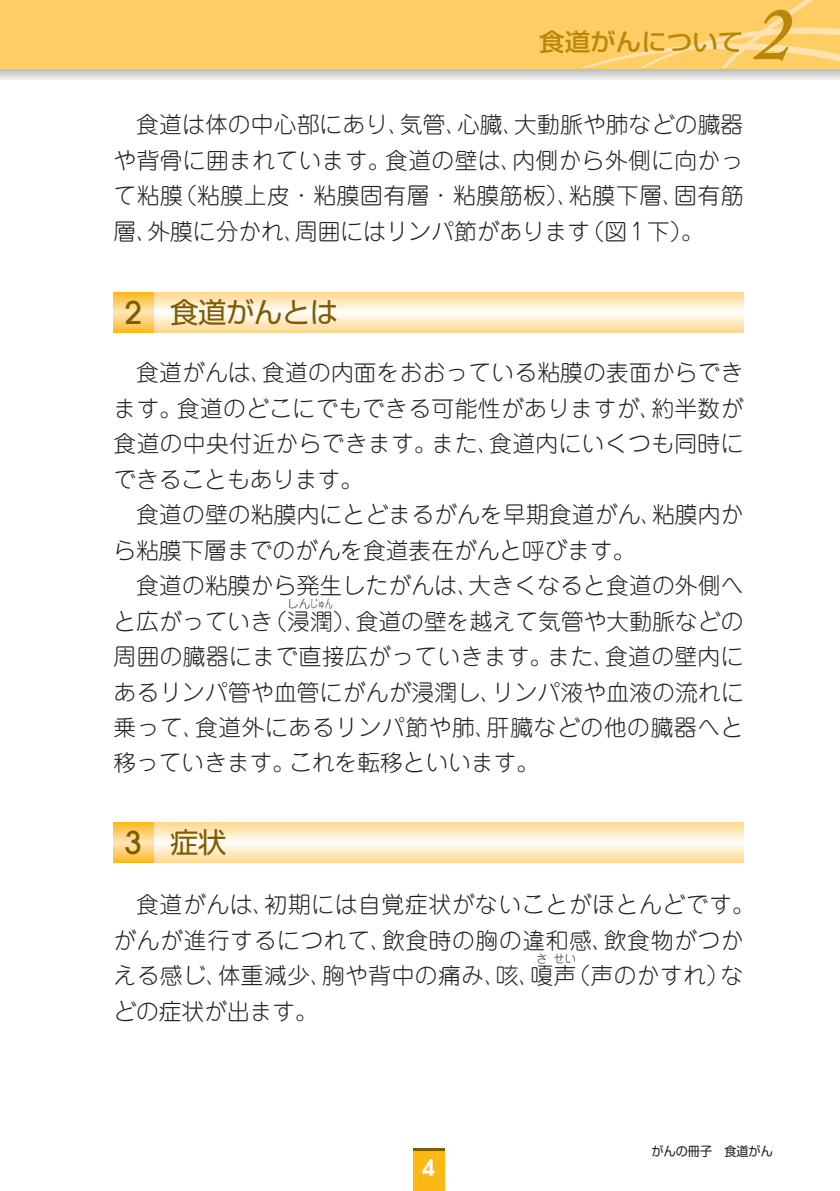
<style>
.page{position:relative;width:840px;height:1191px;background:#fff}
.page>*{position:absolute;margin:0;border:0;box-sizing:border-box;transform-origin:0 0}
.t1{font:italic 600 76.6px "Adobe Caslon Pro";color:#ba8808}
.t2{font:28.4px "Shin Go Pro";letter-spacing:-.015em;color:#7f5c00}
.t3{font:500 24.2px "Shin Go Pro";color:#ba8808;scale:1.05 1}
.t4{font:300 22.6px/35.4px "Jun 101 Pro";letter-spacing:.01em;color:#231f20;text-align:justify}
.t5{font:300 22.6px/35.4px "Jun 101 Pro";letter-spacing:.03em;color:#231f20}
.t6{font:600 22.6px "Avant Garde";color:#fff}
.t7{font:12.8px "Shin Go Pro";color:#231f20;scale:.95 1}
.t8{font:300 11.4px "Jun 101 Pro";color:#231f20}
.s1{font-family:"Avant Garde";font-weight:500;font-size:31.2px}
</style>
<div class="page">
<div style="left:413px;top:1148px;width:31px;height:26px;background:#7f5c00"></div>
<div style="left:413px;top:1151px;width:31px;height:40px;background:#fcb814"></div>
<img style="left:0;top:68px;width:839px;height:11px">
<div style="left:0;top:0;width:839px;height:68px;background:#fecd64"></div>
<svg style="left:153px;top:292px;width:590px;height:40px;background:#feeac3"></svg>
<svg style="left:113px;top:292px;width:40px;height:40px;background:#fdce6c"></svg>
<svg style="left:153px;top:822px;width:590px;height:40px;background:#feeac3"></svg>
<svg style="left:113px;top:822px;width:40px;height:40px;background:#fdce6c"></svg>
<svg style="left:581px;top:0;width:259px;height:68px"></svg>
<p class="t3" style="left:539px;top:22px;width:196px">食道がんについて</p>
<h1 class="t1" style="left:754px;top:-12px;width:40px">2</h1>
<p class="t4" style="left:113px;top:104px;width:631px;text-indent:23px">食道は体の中心部にあり、気管、心臓、大動脈や肺などの臓器や背骨に囲まれています。食道の壁は、内側から外側に向かって粘膜（粘膜上皮・粘膜固有層・粘膜筋板）、粘膜下層、固有筋層、外膜に分かれ、周囲にはリンパ節があります（図1下）。</p>
<p class="t2" style="left:125px;top:289px;width:215px"><span class="s1">2</span> 食道がんとは</p>
<p class="t4" style="left:113px;top:352px;width:631px;text-indent:23px">食道がんは、食道の内面をおおっている粘膜の表面からできます。食道のどこにでもできる可能性がありますが、約半数が食道の中央付近からできます。また、食道内にいくつも同時にできることもあります。</p>
<p class="t4" style="left:113px;top:494px;width:631px;text-indent:23px">食道の壁の粘膜内にとどまるがんを早期食道がん、粘膜内から粘膜下層までのがんを食道表在がんと呼びます。</p>
<p class="t4" style="left:113px;top:565px;width:631px;text-align:right">食道の粘膜から発生したがんは、大きくなると食道の外側へと広がっていき（浸潤）、食道の壁を越えて気管や大動脈などの</p>
<p class="t8" style="left:287px;top:595px;width:47px">しんじゅん</p>
<p class="t4" style="left:113px;top:636px;width:631px">周囲の臓器にまで直接広がっていきます。また、食道の壁内にあるリンパ管や血管にがんが浸潤し、リンパ液や血液の流れに乗って、食道外にあるリンパ節や肺、肝臓などの他の臓器へと移っていきます。これを転移といいます。</p>
<p class="t2" style="left:125px;top:819px;width:103px"><span class="s1">3</span> 症状</p>
<p class="t5" style="left:113px;top:884px;width:642px;text-indent:23px">食道がんは、初期には自覚症状がないことがほとんどです。がんが進行するにつれて、飲食時の胸の違和感、飲食物がつかえる感じ、体重減少、胸や背中の痛み、咳、嗄声</p>
<p class="t8" style="left:535px;top:949px;width:13px">さ</p>
<p class="t8" style="left:553px;top:949px;width:24px">せい</p>
<p class="t4" style="left:567px;top:955px;width:177px">（声のかすれ）な</p>
<p class="t4" style="left:113px;top:990px;width:206px">どの症状が出ます。</p>
<p class="t6" style="left:422px;top:1152px;width:14px">4</p>
<p class="t7" style="left:651px;top:1140px;width:129px">がんの冊子　食道がん</p>
</div>
